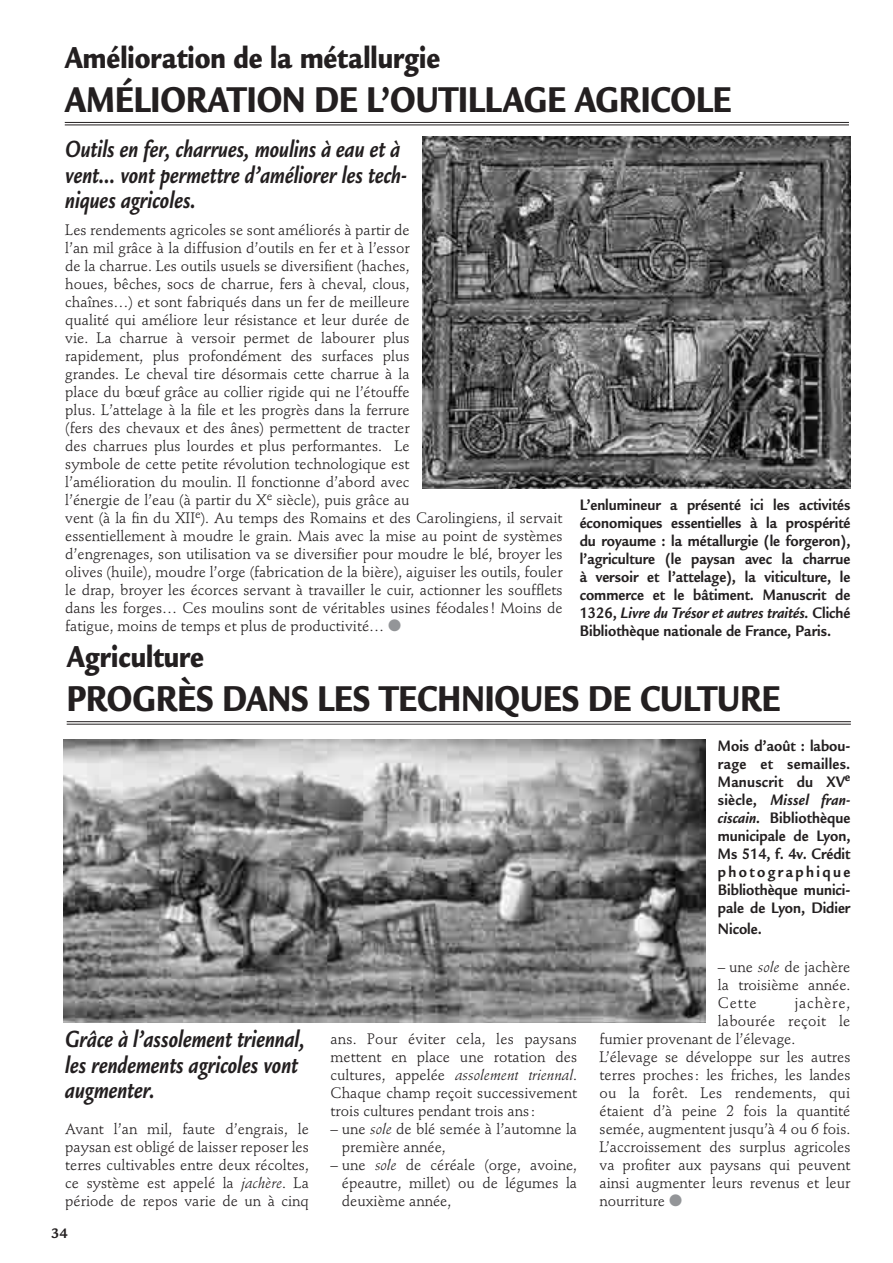
<style>
.page{position:relative;width:893px;height:1263px;background:#fff}
.page>*{position:absolute;margin:0;border:0;box-sizing:border-box;transform-origin:0 0}
.t1{font:900 39px "Legacy Sans";color:#231f20;scale:.8 1}
.t2{font:900 33px "Legacy Sans";color:#231f20;scale:.8 1}
.t3{font:italic 700 25.5px/25.5px "Legacy Sans";color:#231f20;scale:.8 1}
.t4{font:700 16.5px/18px "Legacy Sans";color:#231f20;text-align:justify;scale:.9 1}
.t5{font:15px/18px "Stempel Schneidler";color:#231f20;text-align:justify}
.t6{font:15px "Stempel Schneidler";letter-spacing:.055em;color:#231f20}
.t7{font:700 15px "Legacy Sans";color:#231f20}
.s1{color:#939598}
.s2{font-style:italic}
</style>
<div class="page">
<hr style="left:65px;top:122px;width:784px;height:1px;background:#231f20">
<hr style="left:65px;top:125px;width:784px;height:1px;background:#231f20">
<img style="left:422px;top:136px;width:428px;height:352px">
<hr style="left:67px;top:721px;width:784px;height:1px;background:#231f20">
<hr style="left:67px;top:724px;width:784px;height:1px;background:#231f20">
<img style="left:64px;top:740px;width:641px;height:282px">
<h2 class="t2" style="left:65px;top:38px;width:471px">Amélioration de la métallurgie</h2>
<h1 class="t1" style="left:65px;top:76px;width:835px">AMÉLIORATION DE L’OUTILLAGE AGRICOLE</h1>
<h3 class="t3" style="left:65px;top:137px;width:428px">Outils en fer, charrues, moulins à eau et à vent… vont permettre d’améliorer les tech&shy;niques agricoles.</h3>
<p class="t5" style="left:65px;top:221px;width:499px;text-align:left">Les rendements agricoles se sont améliorés à partir de<br>l’an mil grâce à la diffusion d’outils en fer et à l’essor<br>de la charrue. Les outils usuels se diversifient (haches,<br>houes, bêches, socs de charrue, fers à cheval, clous,<br>chaînes…) et sont fabriqués dans un fer de meilleure<br>qualité qui améliore leur résistance et leur durée de<br>vie. La charrue à versoir permet de labourer plus<br>rapidement, plus profondément des surfaces plus<br>grandes. Le cheval tire désormais cette charrue à la<br>place du bœuf grâce au collier rigide qui ne l’étouffe<br>plus. L’attelage à la file et les progrès dans la ferrure<br>(fers des chevaux et des ânes) permettent de tracter<br>des charrues plus lourdes et plus performantes. Le<br>symbole de cette petite révolution technologique est<br>l’amélioration du moulin. Il fonctionne d’abord avec<br>l’énergie de l’eau (à partir du X<sup>e</sup> siècle), puis grâce au<br>vent (à la fin du XII<sup>e</sup>). Au temps des Romains et des Carolingiens, il servait essentiellement à moudre le grain. Mais avec la mise au point de systèmes d’engrenages, son utilisation va se diversifier pour moudre le blé, broyer les olives (huile), moudre l’orge (fabrication de la bière), aiguiser les outils, fouler le drap, broyer les écorces servant à travailler le cuir, actionner les soufflets dans les forges… Ces moulins sont de véritables usines féodales ! Moins de fatigue, moins de temps et plus de productivité… <span class="s1">●</span></p>
<p class="t4" style="left:580px;top:495px;width:302px">L’enlumineur a présenté ici les activités économiques essentielles à la prospérité du royaume : la métallurgie (le forgeron), l’agriculture (le paysan avec la charrue à versoir et l’attelage), la viticulture, le commerce et le bâtiment. Manuscrit de 1326, <span class="s2">Livre du Trésor et autres traités.</span> Cliché Bibliothèque nationale de France, Paris.</p>
<h2 class="t2" style="left:67px;top:637px;width:173px">Agriculture</h2>
<h1 class="t1" style="left:67px;top:675px;width:894px">PROGRÈS DANS LES TECHNIQUES DE CULTURE</h1>
<h3 class="t3" style="left:65px;top:1027px;width:301px">Grâce à l’assolement triennal, les rendements agricoles vont augmenter.</h3>
<p class="t5" style="left:65px;top:1120px;width:245px">Avant l’an mil, faute d’engrais, le paysan est obligé de laisser reposer les terres cultivables entre deux récoltes, ce système est appelé la <span class="s2">jachère</span>. La période de repos varie de un à cinq</p>
<p class="t7" style="left:51px;top:1224px;width:18px">34</p>
<p class="t5" style="left:331px;top:1030px;width:248px">ans. Pour éviter cela, les paysans mettent en place une rotation des cultures, appelée <span class="s2">assolement triennal</span>.<br>Chaque champ reçoit successivement trois cultures pendant trois ans :</p>
<p class="t5" style="left:342px;top:1120px;width:237px;text-indent:-11px">– une <span class="s2">sole</span> de blé semée à l’automne la première année,</p>
<p class="t5" style="left:342px;top:1156px;width:237px;text-indent:-11px">– une <span class="s2">sole</span> de céréale (orge, avoine, épeautre, millet) ou de légumes la deuxième année,</p>
<p class="t4" style="left:718px;top:736px;width:149px">Mois d’août : labou&shy;rage et semailles.<br>Manuscrit du XV<sup>e </sup>siècle, <span class="s2">Missel fran&shy;ciscain.</span> Bibliothèque municipale de Lyon, Ms 514, f. 4v. Crédit photographique Bibliothèque munici&shy;pale de Lyon, Didier</p>
<p class="t4" style="left:718px;top:919px;width:50px">Nicole.</p>
<p class="t5" style="left:718px;top:958px;width:134px">– une <span class="s2">sole</span> de jachère la troisième année.<br>Cette</p>
<p class="t6" style="left:795px;top:994px;width:57px">jachère,</p>
<p class="t5" style="left:718px;top:1012px;width:134px">labourée reçoit le</p>
<p class="t5" style="left:600px;top:1030px;width:197px">fumier provenant de l’élevage.</p>
<p class="t5" style="left:600px;top:1048px;width:252px">L’élevage se développe sur les autres</p>
<p class="t5" style="left:600px;top:1066px;width:252px">terres proches : les friches, les landes</p>
<p class="t5" style="left:600px;top:1084px;width:252px">ou la forêt. Les rendements, qui</p>
<p class="t5" style="left:600px;top:1102px;width:252px">étaient d’à peine 2 fois la quantité</p>
<p class="t5" style="left:600px;top:1120px;width:252px">semée, augmentent jusqu’à 4 ou 6 fois.</p>
<p class="t5" style="left:600px;top:1138px;width:252px">L’accroissement des surplus agricoles</p>
<p class="t5" style="left:600px;top:1156px;width:252px">va profiter aux paysans qui peuvent</p>
<p class="t5" style="left:600px;top:1174px;width:252px">ainsi augmenter leurs revenus et leur</p>
<p class="t5" style="left:600px;top:1192px;width:84px">nourriture <span class="s1">●</span></p>
</div>
